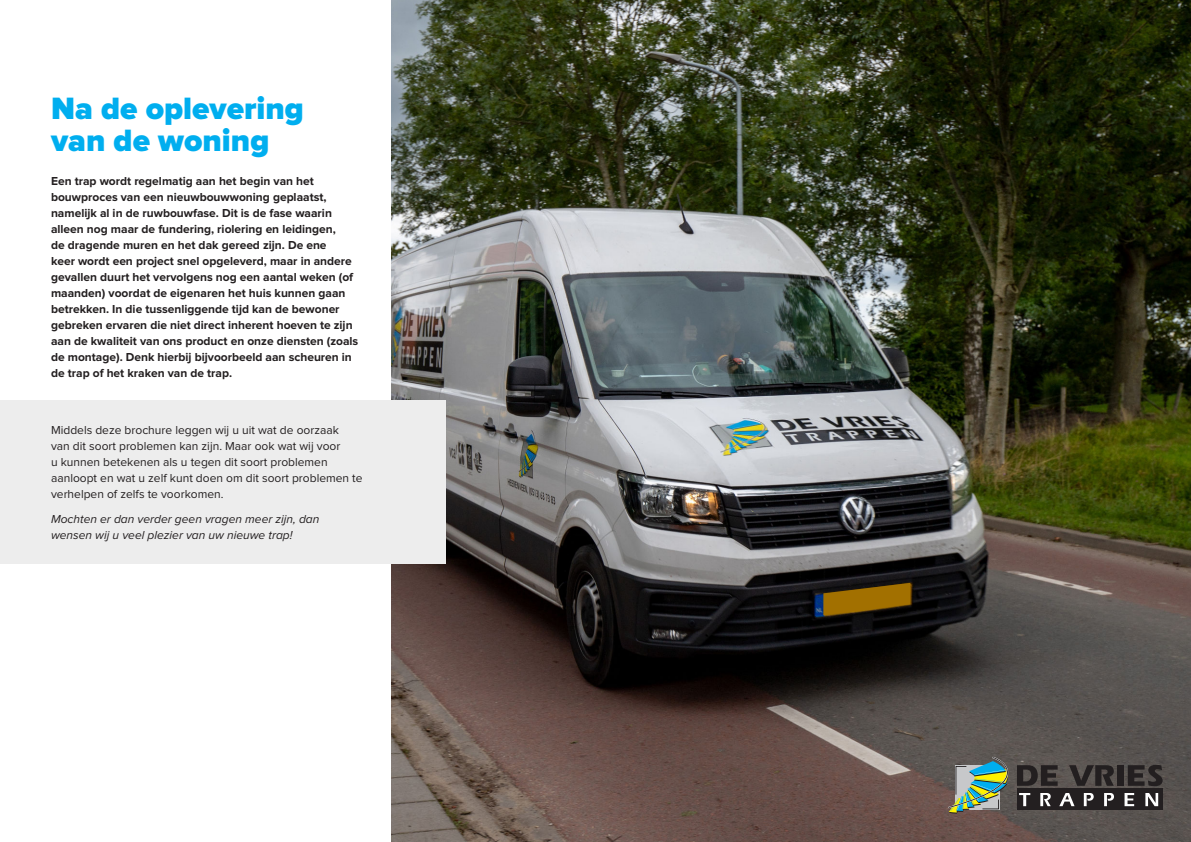
<style>
.page{position:relative;width:1191px;height:842px;background:#fff}
.page>*{position:absolute;margin:0;border:0;box-sizing:border-box;transform-origin:0 0}
.t1{font:900 32px/32px "Proxima Nova";color:#00aeef}
.t2{font:700 12px/16px "Proxima Nova";color:#231f20}
.t3{font:12px/16px "Proxima Nova";color:#231f20}
.t4{font:italic 12px/16px "Proxima Nova";color:#231f20}
</style>
<div class="page">
<img style="left:391px;top:0;width:800px;height:842px">
<div style="left:0;top:401px;width:445px;height:163px;background:#ededed"></div>
<div style="left:1017px;top:789px;width:145px;height:21px;background:#231f20"></div>
<svg style="left:948px;top:757px;width:60px;height:57px;background:#78947e"></svg>
<svg style="left:1017px;top:765px;width:40px;height:21px"></svg>
<svg style="left:1069px;top:765px;width:44px;height:21px"></svg>
<div style="left:1117px;top:765px;width:6px;height:21px;background:#231f20"></div>
<svg style="left:1127px;top:765px;width:35px;height:21px"></svg>
<svg style="left:1019px;top:793px;width:11px;height:13px"></svg>
<svg style="left:1040px;top:793px;width:10px;height:13px"></svg>
<svg style="left:1059px;top:793px;width:15px;height:13px"></svg>
<svg style="left:1083px;top:793px;width:10px;height:13px"></svg>
<svg style="left:1104px;top:793px;width:10px;height:13px"></svg>
<svg style="left:1124px;top:793px;width:10px;height:13px"></svg>
<svg style="left:1145px;top:793px;width:13px;height:13px"></svg>
<svg style="left:823px;top:583px;width:87px;height:32px;background:#765204"></svg>
<h1 class="t1" style="left:51px;top:94px;width:254px">Na de oplevering van de woning</h1>
<p class="t2" style="left:51px;top:174px;width:309px">Een trap wordt regelmatig aan het begin van het bouwproces van een nieuwbouwwoning geplaatst, namelijk al in de ruwbouwfase. Dit is de fase waarin alleen nog maar de fundering, riolering en leidingen,<br>de dragende muren en het dak gereed zijn. De ene<br>keer wordt een project snel opgeleverd, maar in andere gevallen duurt het vervolgens nog een aantal weken (of maanden) voordat de eigenaren het huis kunnen gaan betrekken. In die tussenliggende tijd kan de bewoner gebreken ervaren die niet direct inherent hoeven te zijn aan de kwaliteit van ons product en onze diensten (zoals de montage). Denk hierbij bijvoorbeeld aan scheuren in de trap of het kraken van de trap.</p>
<p class="t3" style="left:51px;top:423px;width:313px">Middels deze brochure leggen wij u uit wat de oorzaak<br>van dit soort problemen kan zijn. Maar ook wat wij voor<br>u kunnen betekenen als u tegen dit soort problemen aanloopt en wat u zelf kunt doen om dit soort problemen te verhelpen of zelfs te voorkomen.</p>
<p class="t4" style="left:51px;top:512px;width:270px">Mochten er dan verder geen vragen meer zijn, dan wensen wij u veel plezier van uw nieuwe trap!</p>
</div>
